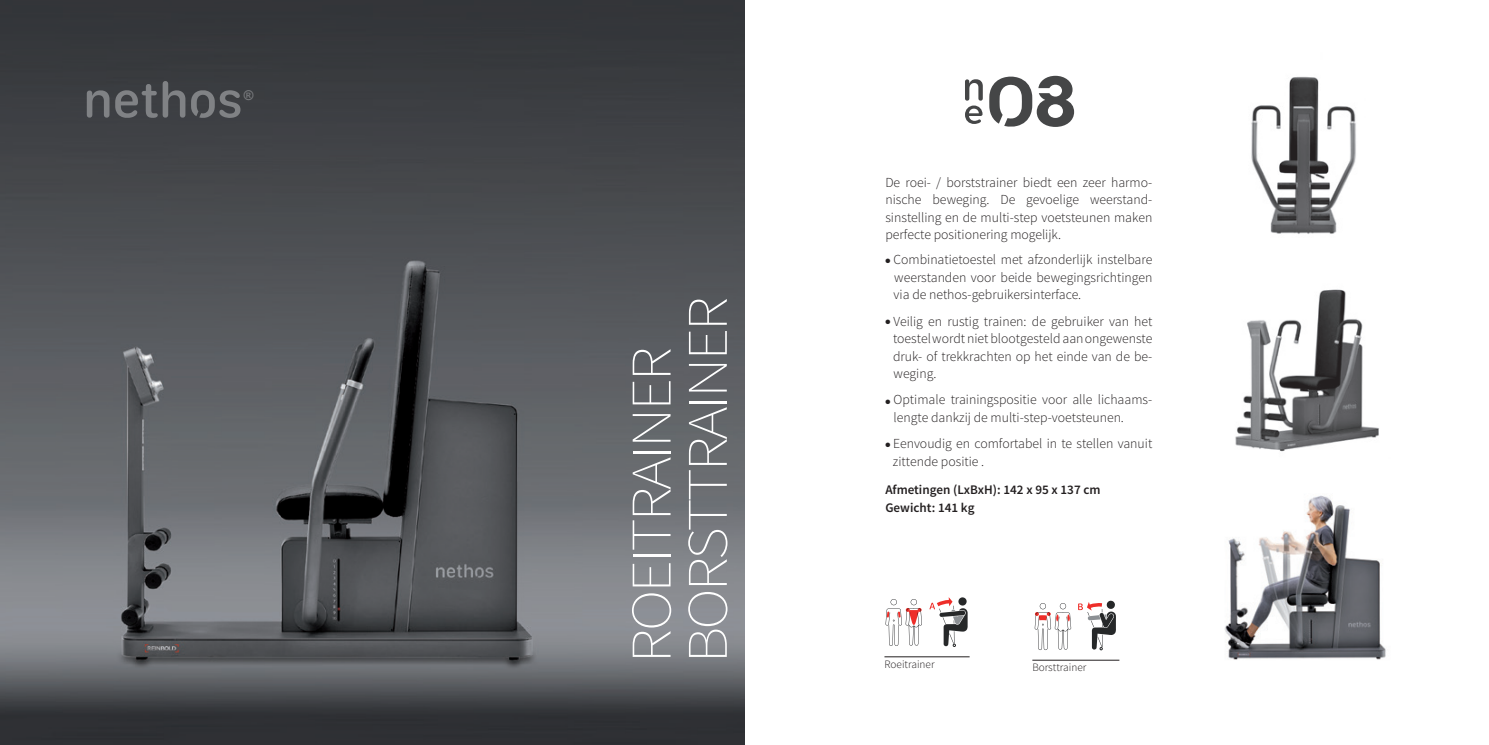
<style>
.page{position:relative;width:1489px;height:745px;background:#fff}
.page>*{position:absolute;margin:0;border:0;box-sizing:border-box;transform-origin:0 0}
.t1{font:200 57.38px/56.2px "Source Sans Pro";letter-spacing:-.04em;color:#fff;scale:1.11 1}
.t2{font:300 13.75px/17.5px "Source Sans Pro";color:#231f20;text-align:justify}
.t3{font:13.5px "Arial Rounded MT Bold";color:#76787b}
.t4{font:600 13.12px/17.5px "Source Sans Pro";color:#231f20}
.t5{font:300 11.25px "Source Sans Pro";color:#231f20}
</style>
<div class="page">
<img style="left:0;top:0;width:744px;height:744px">
<svg style="left:87px;top:90px;width:22px;height:28px"></svg>
<svg style="left:191px;top:90px;width:49px;height:28px"></svg>
<svg style="left:115px;top:81px;width:70px;height:37px;background:#55575b"></svg>
<img style="left:1235px;top:289px;width:144px;height:163px">
<img style="left:1251px;top:76px;width:105px;height:158px">
<img style="left:1224px;top:495px;width:162px;height:165px">
<svg style="left:965px;top:79px;width:17px;height:45px"></svg>
<svg style="left:989px;top:76px;width:85px;height:51px"></svg>
<hr style="left:1032px;top:659px;width:87px;height:1px;background:#231f20">
<hr style="left:884px;top:656px;width:85px;height:1px;background:#231f20">
<svg style="left:929px;top:597px;width:38px;height:49px"></svg>
<svg style="left:885px;top:599px;width:37px;height:46px"></svg>
<svg style="left:1034px;top:603px;width:37px;height:46px"></svg>
<svg style="left:1078px;top:600px;width:38px;height:49px"></svg>
<p class="t3" style="left:244px;top:87px;width:11px">®</p>
<h1 class="t1" style="left:623px;top:662px;width:332px;rotate:-90deg">ROEITRAINER<br>BORSTTRAINER</h1>
<p class="t2" style="left:885px;top:173px;width:268px">De roei- / borststrainer biedt een zeer harmo&shy;nische beweging. De gevoelige weerstand&shy;sinstelling en de multi-step voetsteunen maken perfecte positionering mogelijk.</p>
<p class="t2" style="left:893px;top:251px;width:260px;text-indent:-8px">● Combinatietoestel met afzonderlijk instelbare weerstanden voor beide bewegingsrichtingen via de nethos-gebruikersinterface.</p>
<p class="t2" style="left:893px;top:312px;width:261px;text-indent:-8px">● Veilig en rustig trainen: de gebruiker van het toestel wordt niet blootgesteld aan ongewenste druk- of trekkrachten op het einde van de be&shy;weging.</p>
<p class="t2" style="left:893px;top:391px;width:260px;text-indent:-8px">● Optimale trainingspositie voor alle lichaams&shy;lengte dankzij de multi-step-voetsteunen.</p>
<p class="t2" style="left:892px;top:434px;width:261px;text-indent:-8px">● Eenvoudig en comfortabel in te stellen vanuit zittende positie .</p>
<p class="t4" style="left:885px;top:481px;width:217px">Afmetingen (LxBxH): 142 x 95 x 137 cm<br>Gewicht: 141 kg</p>
<p class="t5" style="left:884px;top:656px;width:52px">Roeitrainer</p>
<p class="t5" style="left:1032px;top:660px;width:55px">Borsttrainer</p>
</div>
